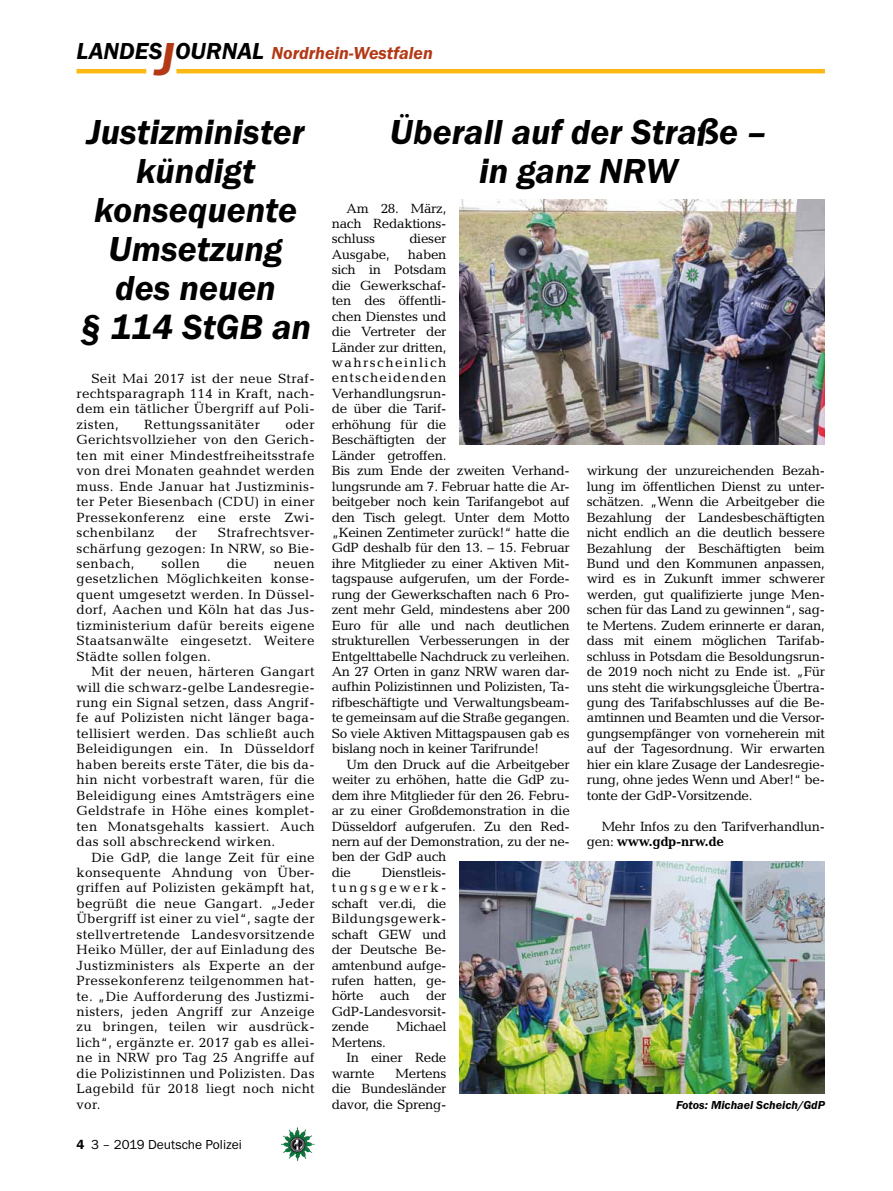
<style>
.page{position:relative;width:893px;height:1191px;background:#fff}
.page>*{position:absolute;margin:0;border:0;box-sizing:border-box;transform-origin:0 0}
.t1{font:italic 600 36px/39px "Franklin Gothic Itc T";color:#000;text-align:center}
.t2{font:italic 600 18px "Franklin Gothic Itc T";color:#b33916}
.t3{font:13.5px/15.5px "Candida";letter-spacing:-.02em;color:#000;text-align:justify}
.t4{font:13.5px "Franklin Gothic Itc T";color:#000}
.t5{font:13.5px "Candida";letter-spacing:.02em;color:#000}
.t6{font:italic 600 12px "Franklin Gothic Itc T";color:#000}
.s1{font-size:24px;color:#000}
.s2{font-size:48px}
.s3{font-weight:600}
.s4{font-weight:700}
</style>
<div class="page">
<hr style="left:77px;top:69px;width:69px;height:4px;background:#fdb913">
<hr style="left:176px;top:69px;width:649px;height:4px;background:#fdb913">
<img style="left:281px;top:1128px;width:16px;height:24px">
<img style="left:459px;top:861px;width:366px;height:232px">
<img style="left:459px;top:200px;width:366px;height:244px">
<h2 class="t2" style="left:77px;top:42px;width:358px"><span class="s1">LANDES</span><span class="s2">J</span><span class="s1">OURNAL</span> Nordrhein-Westfalen</h2>
<h1 class="t1" style="left:80px;top:112px;width:233px">Justizminister kündigt konsequente<br>Umsetzung des neuen<br>§ 114 StGB an</h1>
<p class="t3" style="left:77px;top:370px;width:240px;text-indent:15px">Seit Mai 2017 ist der neue Straf&shy;rechtsparagraph 114 in Kraft, nach&shy;dem ein tätlicher Übergriff auf Poli&shy;zisten,</p>
<p class="t3" style="left:77px;top:416px;width:240px;text-indent:209px">oder Gerichtsvollzieher von den Gerich&shy;ten mit einer Mindestfreiheitsstrafe von drei Monaten geahndet werden muss. Ende Januar hat Justizminis&shy;ter Peter Biesenbach (CDU) in einer Pressekonferenz eine erste Zwi&shy;schenbilanz</p>
<p class="t5" style="left:144px;top:416px;width:117px">Rettungssanitäter</p>
<p class="t3" style="left:77px;top:525px;width:240px;text-indent:141px">Strafrechtsver&shy;schärfung gezogen: In NRW, so Bie&shy;senbach,</p>
<p class="t3" style="left:175px;top:525px;width:23px">der</p>
<p class="t3" style="left:161px;top:555px;width:40px">sollen</p>
<p class="t3" style="left:227px;top:555px;width:22px">die</p>
<p class="t3" style="left:77px;top:555px;width:240px;text-indent:197px">neuen gesetzlichen Möglichkeiten konse&shy;quent umgesetzt werden. In Düssel&shy;dorf, Aachen und Köln hat das Jus&shy;tizministerium dafür bereits eigene Staatsanwälte eingesetzt. Weitere Städte sollen folgen.</p>
<p class="t3" style="left:77px;top:664px;width:240px;text-indent:15px">Mit der neuen, härteren Gangart will die schwarz-gelbe Landesregie&shy;rung ein Signal setzen, dass Angrif&shy;fe auf Polizisten nicht länger baga&shy;tellisiert werden. Das schließt auch Beleidigungen ein. In Düsseldorf haben bereits erste Täter, die bis da&shy;hin nicht vorbestraft waren, für die Beleidigung eines Amtsträgers eine Geldstrafe in Höhe eines komplet&shy;ten Monatsgehalts kassiert. Auch das soll abschreckend wirken.</p>
<p class="t3" style="left:77px;top:849px;width:240px;text-indent:15px">Die GdP, die lange Zeit für eine konsequente Ahndung von Über&shy;griffen auf Polizisten gekämpft hat, begrüßt die neue Gangart. „Jeder Übergriff ist einer zu viel“, sagte der stellvertretende Landesvorsitzende Heiko Müller, der auf Einladung des Justizministers als Experte an der Pressekonferenz teilgenommen hat&shy;te. „Die Aufforderung des Justizmi&shy;nisters, jeden Angriff zur Anzeige zu bringen, teilen wir ausdrück&shy;lich“, ergänzte er. 2017 gab es allei&shy;ne in NRW pro Tag 25 Angriffe auf die Polizistinnen und Polizisten. Das Lagebild für 2018 liegt noch nicht vor.</p>
<p class="t4" style="left:77px;top:1136px;width:167px"><span class="s3">4</span> 3 – 2019 Deutsche Polizei</p>
<h1 class="t1" style="left:390px;top:112px;width:378px">Überall auf der Straße – in ganz NRW</h1>
<p class="t3" style="left:332px;top:200px;width:116px;text-indent:15px">Am 28. März, nach Redaktions&shy;schluss</p>
<p class="t3" style="left:409px;top:231px;width:39px">dieser</p>
<p class="t3" style="left:332px;top:247px;width:240px;text-align:left;text-indent:76px">haben<br>sich in Potsdam<br>die Gewerkschaf-<br>ten des öffentli-<br>chen Dienstes und<br>die Vertreter der<br>Länder zur dritten,<br>wahrscheinlich<br>entscheidenden<br>Verhandlungsrun-<br>de über die Tarif-<br>erhöhung für die<br>Beschäftigten der<br>Länder getroffen.<br>Bis zum Ende der zweiten Verhand&shy;lungsrunde am 7. Februar hatte die Ar&shy;beitgeber noch kein Tarifangebot auf den Tisch gelegt. Unter dem Motto „Keinen Zentimeter zurück!“ hatte die<br>GdP deshalb für den 13. – 15. Februar ihre Mitglieder zu einer Aktiven Mit&shy;tagspause aufgerufen, um der Forde&shy;rung der Gewerkschaften nach 6 Pro&shy;zent mehr Geld, mindestens aber 200<br>Euro für alle und nach deutlichen strukturellen Verbesserungen in der<br>Entgelttabelle Nachdruck zu verleihen.<br>An 27 Orten in ganz NRW waren dar&shy;aufhin Polizistinnen und Polizisten, Ta&shy;rifbeschäftigte und Verwaltungsbeam&shy;te gemeinsam auf die Straße gegangen.<br>So viele Aktiven Mittagspausen gab es bislang noch in keiner Tarifrunde!</p>
<p class="t3" style="left:332px;top:756px;width:240px;text-align:left;text-indent:15px">Um den Druck auf die Arbeitgeber weiter zu erhöhen, hatte die GdP zu&shy;dem ihre Mitglieder für den 26. Febru&shy;ar zu einer Großdemonstration in die<br>Düsseldorf aufgerufen. Zu den Red&shy;nern auf der Demonstration, zu der ne&shy;ben der GdP auch<br>die</p>
<p class="t3" style="left:332px;top:247px;width:60px">Ausgabe,</p>
<p class="t3" style="left:332px;top:864px;width:116px;text-indent:50px">Dienstleis&shy;tungsgewerk&shy;schaft ver.di, die Bildungsgewerk&shy;schaft GEW und der Deutsche Be&shy;amtenbund aufge&shy;rufen hatten, ge&shy;hörte auch der GdP-Landesvorsit&shy;zende</p>
<p class="t3" style="left:397px;top:1019px;width:51px">Michael</p>
<p class="t3" style="left:332px;top:1034px;width:56px">Mertens.</p>
<p class="t3" style="left:347px;top:1050px;width:101px">In einer Rede</p>
<p class="t3" style="left:332px;top:1065px;width:44px">warnte</p>
<p class="t3" style="left:332px;top:1065px;width:116px;text-indent:64px">Mertens die Bundesländer davor, die Spreng-</p>
<p class="t3" style="left:587px;top:463px;width:240px">wirkung der unzureichenden Bezah&shy;lung im öffentlichen Dienst zu unter&shy;schätzen. „Wenn die Arbeitgeber die Bezahlung der Landesbeschäftigten nicht endlich an die deutlich bessere Bezahlung der Beschäftigten beim Bund und den Kommunen anpassen, wird es in Zukunft immer schwerer werden, gut qualifizierte junge Men&shy;schen für das Land zu gewinnen“, sag&shy;te Mertens. Zudem erinnerte er daran, dass mit einem möglichen Tarifab&shy;schluss in Potsdam die Besoldungsrun&shy;de 2019 noch nicht zu Ende ist. „Für uns steht die wirkungsgleiche Übertra&shy;gung des Tarifabschlusses auf die Be&shy;amtinnen und Beamten und die Versor&shy;gungsempfänger von vorneherein mit auf der Tagesordnung. Wir erwarten hier ein klare Zusage der Landesregie&shy;rung, ohne jedes Wenn und Aber!“ be&shy;tonte der GdP-Vorsitzende.</p>
<p class="t3" style="left:587px;top:818px;width:240px;text-indent:15px">Mehr Infos zu den Tarifverhandlun&shy;gen: <span class="s4">www.gdp-nrw.de</span></p>
<p class="t6" style="left:676px;top:1098px;width:150px">Fotos: Michael Scheich/GdP</p>
</div>
